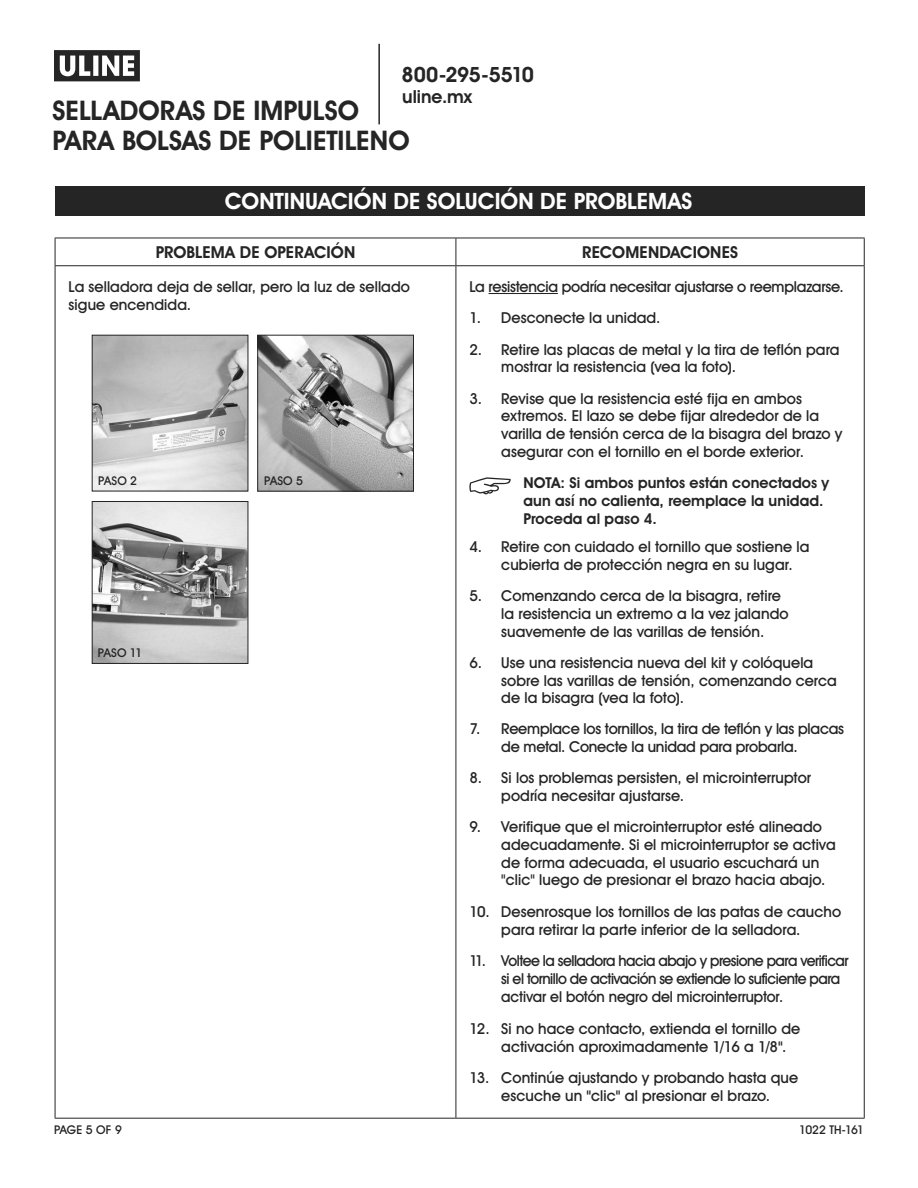
<style>
.page{position:relative;width:918px;height:1188px;background:#fff}
.page>*{position:absolute;margin:0;border:0;box-sizing:border-box;transform-origin:0 0}
.t1{font:700 27px/30px "Uline Two Knine";letter-spacing:.005em;color:#252525}
.t2{font:700 22.5px "Uline Two Knine";letter-spacing:.005em;color:#fff}
.t3{font:700 21px "Uline Two Knine";letter-spacing:-.02em;color:#252525}
.t4{font:700 18px "Uline Two Knine";color:#252525}
.t5{font:700 16.5px "Uline Two Knine";letter-spacing:.01em;color:#252525}
.t6{font:15px/17.7px "Uline Two Knine";letter-spacing:.005em;color:#252525}
.t7{font:15px/18px "Uline Two Knine";letter-spacing:-.03em;color:#252525}
.t8{font:15px/17.7px "Uline Two Knine";letter-spacing:-.015em;color:#252525}
.t9{font:700 15px/17.9px "Uline Two Knine";letter-spacing:.005em;color:#252525}
.t10{font:12px "Uline Two Knine";color:#252525}
.t11{font:12px "Uline Two Knine";letter-spacing:-.025em;color:#252525}
.s1{font-weight:700}
</style>
<div class="page">
<hr style="left:378px;top:44px;width:2px;height:80px;background:#252525">
<svg style="left:54px;top:50px;width:86px;height:31px"></svg>
<hr style="left:55px;top:1118px;width:401px;height:1px;background:#252525">
<hr style="left:456px;top:1118px;width:409px;height:1px;background:#252525">
<hr style="left:55px;top:265px;width:401px;height:1px;background:#252525">
<hr style="left:456px;top:265px;width:409px;height:1px;background:#252525">
<hr style="left:55px;top:266px;width:1px;height:852px;background:#252525">
<hr style="left:456px;top:266px;width:1px;height:852px;background:#252525">
<hr style="left:864px;top:266px;width:1px;height:852px;background:#252525">
<hr style="left:55px;top:238px;width:401px;height:1px;background:#252525">
<svg style="left:55px;top:238px;width:1px;height:27px"></svg>
<hr style="left:456px;top:238px;width:409px;height:1px;background:#252525">
<svg style="left:456px;top:238px;width:1px;height:27px"></svg>
<svg style="left:864px;top:238px;width:1px;height:27px"></svg>
<hr style="left:489px;top:293px;width:69px;height:1px;background:#252525">
<svg style="left:469px;top:477px;width:42px;height:17px"></svg>
<div style="left:55px;top:186px;width:810px;height:30px;background:#252525"></div>
<img style="left:94px;top:337px;width:152px;height:152px">
<div style="left:92px;top:335px;width:156px;height:156px;border:1px solid #252525"></div>
<img style="left:259px;top:337px;width:153px;height:153px">
<div style="left:257px;top:335px;width:157px;height:157px;border:1px solid #252525"></div>
<img style="left:94px;top:503px;width:152px;height:159px">
<div style="left:92px;top:501px;width:156px;height:163px;border:1px solid #252525"></div>
<h3 class="t3" style="left:402px;top:62px;width:134px">800-295-5510</h3>
<p class="t4" style="left:402px;top:86px;width:71px">uline.mx</p>
<h1 class="t1" style="left:52px;top:95px;width:359px">SELLADORAS DE IMPULSO<br>PARA BOLSAS DE POLIETILENO</h1>
<h2 class="t2" style="left:225px;top:188px;width:469px">CONTINUACIÓN DE SOLUCIÓN DE PROBLEMAS</h2>
<p class="t5" style="left:156px;top:242px;width:201px">PROBLEMA DE OPERACIÓN</p>
<p class="t5" style="left:582px;top:242px;width:157px">RECOMENDACIONES</p>
<p class="t6" style="left:69px;top:278px;width:343px">La selladora deja de sellar, pero la luz de sellado sigue encendida.</p>
<p class="t8" style="left:469px;top:278px;width:376px">La resistencia podría necesitar ajustarse o reemplazarse.</p>
<p class="t6" style="left:469px;top:309px;width:193px">1. Desconecte la unidad.</p>
<p class="t6" style="left:501px;top:340px;width:340px;text-indent:-32px">2. Retire las placas de metal y la tira de teflón para mostrar la resistencia (vea la foto).</p>
<p class="t6" style="left:501px;top:389px;width:343px;text-indent:-32px">3. Revise que la resistencia esté fija en ambos extremos. El lazo se debe fijar alrededor de la varilla de tensión cerca de la bisagra del brazo y asegurar con el tornillo en el borde exterior.</p>
<p class="t9" style="left:523px;top:474px;width:307px">NOTA: Si ambos puntos están conectados y aun así no calienta, reemplace la unidad.<br>Proceda al paso 4.</p>
<p class="t6" style="left:501px;top:538px;width:310px;text-indent:-32px">4. Retire con cuidado el tornillo que sostiene la cubierta de protección negra en su lugar.</p>
<p class="t6" style="left:501px;top:587px;width:289px;text-indent:-32px">5. Comenzando cerca de la bisagra, retire la resistencia un extremo a la vez jalando suavemente de las varillas de tensión.</p>
<p class="t6" style="left:501px;top:653px;width:337px;text-indent:-32px">6. Use una resistencia nueva del kit y colóquela sobre las varillas de tensión, comenzando cerca de la bisagra (vea la foto).</p>
<p class="t8" style="left:501px;top:720px;width:344px;text-indent:-32px">7. Reemplace los tornillos, la tira de teflón y las placas de metal. Conecte la unidad para probarla.</p>
<p class="t6" style="left:501px;top:769px;width:311px;text-indent:-32px">8. Si los problemas persisten, el microinterruptor podría necesitar ajustarse.</p>
<p class="t6" style="left:501px;top:818px;width:336px;text-indent:-32px">9. Verifique que el microinterruptor esté alineado adecuadamente. Si el microinterruptor se activa de forma adecuada, el usuario escuchará un "clic" luego de presionar el brazo hacia abajo.</p>
<p class="t6" style="left:469px;top:902px;width:373px;text-align:center">10. Desenrosque los tornillos de las patas de caucho para retirar la parte inferior de la selladora.</p>
<p class="t7" style="left:501px;top:952px;width:349px;text-indent:-32px">11. Voltee la selladora hacia abajo y presione para verificar si el tornillo de activación se extiende lo suficiente para activar el botón negro del microinterruptor.</p>
<p class="t6" style="left:501px;top:1019px;width:300px;text-indent:-32px">12. Si no hace contacto, extienda el tornillo de activación aproximadamente 1/16 a 1/8<span class="s1">"</span>.</p>
<p class="t6" style="left:469px;top:1069px;width:330px;text-align:center">13. Continúe ajustando y probando hasta que escuche un <span class="s1">"</span>clic<span class="s1">"</span> al presionar el brazo.</p>
<p class="t10" style="left:98px;top:473px;width:40px">PASO 2</p>
<p class="t10" style="left:264px;top:473px;width:40px">PASO 5</p>
<p class="t10" style="left:98px;top:646px;width:46px">PASO 11</p>
<p class="t10" style="left:54px;top:1122px;width:69px">PAGE 5 OF 9</p>
<p class="t11" style="left:799px;top:1122px;width:66px">1022 TH-161</p>
</div>
